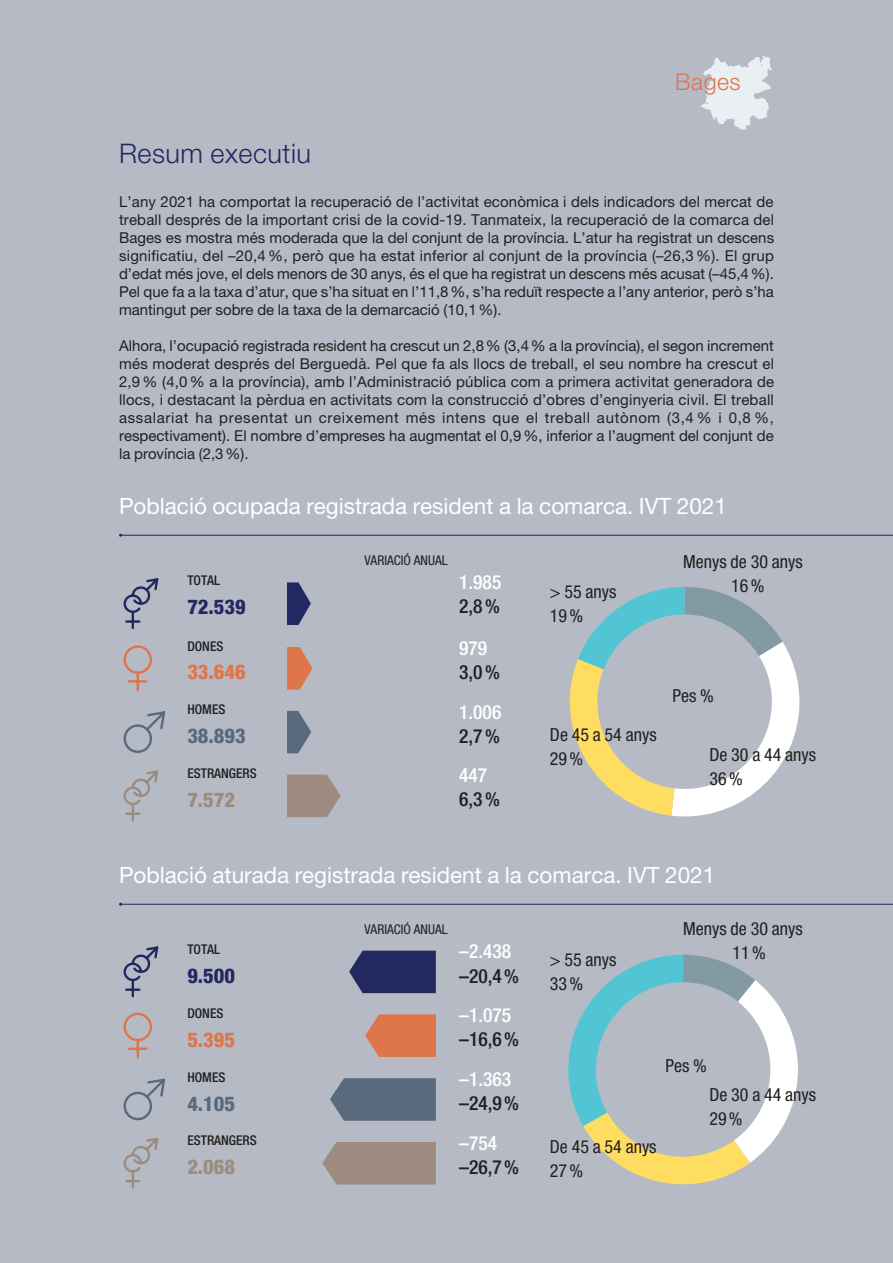
<style>
.page{position:relative;width:893px;height:1263px;background:#b5bac4}
.page>*{position:absolute;margin:0;border:0;box-sizing:border-box;transform-origin:0 0}
.t1{font:300 27px "Helvetica Neue LT Std";letter-spacing:.02em;color:#242860}
.t2{font:300 23.1px "Helvetica Neue LT Std";letter-spacing:.02em;color:#df754a}
.t3{font:22.5px "Helvetica Neue LT Std";color:#fff}
.t4{font:800 condensed 20.4px "Helvetica Neue LT Std";color:#242860}
.t5{font:800 condensed 20.4px "Helvetica Neue LT Std";color:#df754a}
.t6{font:800 condensed 20.4px "Helvetica Neue LT Std";color:#596a7f}
.t7{font:800 condensed 20.4px "Helvetica Neue LT Std";color:#9c8b7e}
.t8{font:500 condensed 19.5px "Helvetica Neue LT Std";color:#231f20}
.t9{font:500 condensed 19.5px "Helvetica Neue LT Std";color:#fff}
.t10{font:condensed 18px/24px "Helvetica Neue LT Std";color:#231f20}
.t11{font:15px/18px "Helvetica Neue LT Std";color:#231f20;text-align:justify}
.t12{font:500 condensed 13.5px "Helvetica Neue LT Std";color:#231f20}
.t13{font:condensed 13.5px "Helvetica Neue LT Std";color:#231f20}
</style>
<div class="page">
<svg style="left:569px;top:587px;width:231px;height:230px"></svg>
<svg style="left:568px;top:955px;width:230px;height:230px"></svg>
<hr style="left:121px;top:535px;width:772px;height:1px;background:#242860">
<svg style="left:123px;top:578px;width:36px;height:51px"></svg>
<svg style="left:287px;top:582px;width:24px;height:43px"></svg>
<svg style="left:123px;top:645px;width:29px;height:47px"></svg>
<svg style="left:287px;top:647px;width:26px;height:43px"></svg>
<svg style="left:123px;top:711px;width:43px;height:42px"></svg>
<svg style="left:287px;top:711px;width:24px;height:42px"></svg>
<svg style="left:123px;top:770px;width:36px;height:52px"></svg>
<svg style="left:287px;top:775px;width:54px;height:42px;background:#9f9187"></svg>
<hr style="left:121px;top:904px;width:772px;height:1px;background:#242860">
<svg style="left:123px;top:946px;width:36px;height:52px"></svg>
<svg style="left:349px;top:951px;width:87px;height:42px;background:#2f3367"></svg>
<svg style="left:123px;top:1012px;width:29px;height:47px"></svg>
<svg style="left:365px;top:1014px;width:71px;height:43px;background:#da7c57"></svg>
<svg style="left:123px;top:1078px;width:42px;height:43px"></svg>
<svg style="left:330px;top:1078px;width:106px;height:43px;background:#607084"></svg>
<svg style="left:123px;top:1137px;width:36px;height:52px"></svg>
<svg style="left:322px;top:1142px;width:114px;height:42px;background:#9d8e82"></svg>
<svg style="left:700px;top:56px;width:72px;height:74px"></svg>
<h2 class="t2" style="left:675px;top:68px;width:67px">Bages</h2>
<h1 class="t1" style="left:119px;top:137px;width:193px">Resum executiu</h1>
<p class="t11" style="left:119px;top:193px;width:657px">L’any 2021 ha comportat la recuperació de l’activitat econòmica i dels indicadors del mercat de treball després de la important crisi de la covid-19. Tanmateix, la recuperació de la comarca del Bages es mostra més moderada que la del conjunt de la província. L’atur ha registrat un descens significatiu, del –20,4%, però que ha estat inferior al conjunt de la província (–26,3%). El grup d’edat més jove, el dels menors de 30 anys, és el que ha registrat un descens més acusat (–45,4%).<br>Pel que fa a la taxa d’atur, que s’ha situat en l’11,8%, s’ha reduït respecte a l’any anterior, però s’ha mantingut per sobre de la taxa de la demarcació (10,1%).</p>
<p class="t11" style="left:119px;top:337px;width:657px">Alhora, l’ocupació registrada resident ha crescut un 2,8% (3,4% a la província), el segon increment més moderat després del Berguedà. Pel que fa als llocs de treball, el seu nombre ha crescut el 2,9% (4,0% a la província), amb l’Administració pública com a primera activitat generadora de llocs, i destacant la pèrdua en activitats com la construcció d’obres d’enginyeria civil. El treball assalariat ha presentat un creixement més intens que el treball autònom (3,4 % i 0,8 %, respectivament). El nombre d’empreses ha augmentat el 0,9%, inferior a l’augment del conjunt de la província (2,3%).</p>
<h3 class="t3" style="left:119px;top:492px;width:609px">Població ocupada registrada resident a la comarca. IVT 2021</h3>
<p class="t13" style="left:364px;top:553px;width:85px">VARIACIÓ ANUAL</p>
<p class="t12" style="left:187px;top:572px;width:34px">TOTAL</p>
<h3 class="t9" style="left:459px;top:571px;width:44px">1.985</h3>
<h3 class="t4" style="left:187px;top:594px;width:60px">72.539</h3>
<h3 class="t8" style="left:459px;top:595px;width:42px">2,8%</h3>
<p class="t12" style="left:187px;top:638px;width:38px">DONES</p>
<h3 class="t9" style="left:459px;top:636px;width:30px">979</h3>
<h3 class="t5" style="left:187px;top:659px;width:60px">33.646</h3>
<h3 class="t8" style="left:459px;top:660px;width:42px">3,0%</h3>
<p class="t12" style="left:187px;top:701px;width:40px">HOMES</p>
<h3 class="t9" style="left:459px;top:700px;width:44px">1.006</h3>
<h3 class="t6" style="left:187px;top:723px;width:60px">38.893</h3>
<h3 class="t8" style="left:459px;top:724px;width:42px">2,7%</h3>
<p class="t12" style="left:187px;top:765px;width:71px">ESTRANGERS</p>
<h3 class="t9" style="left:459px;top:764px;width:30px">447</h3>
<h3 class="t7" style="left:187px;top:787px;width:49px">7.572</h3>
<h3 class="t8" style="left:459px;top:788px;width:42px">6,3%</h3>
<p class="t10" style="left:683px;top:549px;width:121px;text-align:center">Menys de 30 anys<br>16%</p>
<p class="t10" style="left:550px;top:580px;width:68px">&gt; 55 anys<br>19%</p>
<p class="t10" style="left:672px;top:683px;width:43px">Pes %</p>
<p class="t10" style="left:550px;top:722px;width:108px">De 45 a 54 anys<br>29%</p>
<p class="t10" style="left:709px;top:742px;width:108px">De 30 a 44 anys<br>36%</p>
<h3 class="t3" style="left:119px;top:861px;width:598px">Població aturada registrada resident a la comarca. IVT 2021</h3>
<p class="t13" style="left:364px;top:921px;width:85px">VARIACIÓ ANUAL</p>
<p class="t12" style="left:187px;top:941px;width:34px">TOTAL</p>
<h3 class="t9" style="left:459px;top:940px;width:53px">–2.438</h3>
<h3 class="t4" style="left:187px;top:963px;width:49px">9.500</h3>
<h3 class="t8" style="left:459px;top:964px;width:61px">–20,4%</h3>
<p class="t12" style="left:187px;top:1005px;width:38px">DONES</p>
<h3 class="t9" style="left:459px;top:1004px;width:53px">–1.075</h3>
<h3 class="t5" style="left:187px;top:1027px;width:49px">5.395</h3>
<h3 class="t8" style="left:459px;top:1027px;width:61px">–16,6%</h3>
<p class="t12" style="left:187px;top:1069px;width:40px">HOMES</p>
<h3 class="t9" style="left:459px;top:1067px;width:53px">–1.363</h3>
<h3 class="t6" style="left:187px;top:1090px;width:49px">4.105</h3>
<h3 class="t8" style="left:459px;top:1091px;width:61px">–24,9%</h3>
<p class="t12" style="left:187px;top:1132px;width:71px">ESTRANGERS</p>
<h3 class="t9" style="left:459px;top:1131px;width:39px">–754</h3>
<h3 class="t7" style="left:187px;top:1154px;width:49px">2.068</h3>
<h3 class="t8" style="left:459px;top:1155px;width:61px">–26,7%</h3>
<p class="t10" style="left:733px;top:916px;width:72px;text-indent:-49px">Menys de 30 anys<br>11%</p>
<p class="t10" style="left:550px;top:947px;width:68px">&gt; 55 anys<br>33%</p>
<p class="t10" style="left:665px;top:1053px;width:43px">Pes %</p>
<p class="t10" style="left:709px;top:1083px;width:108px">De 30 a 44 anys<br>29%</p>
<p class="t10" style="left:550px;top:1134px;width:108px">De 45 a 54 anys<br>27%</p>
</div>
